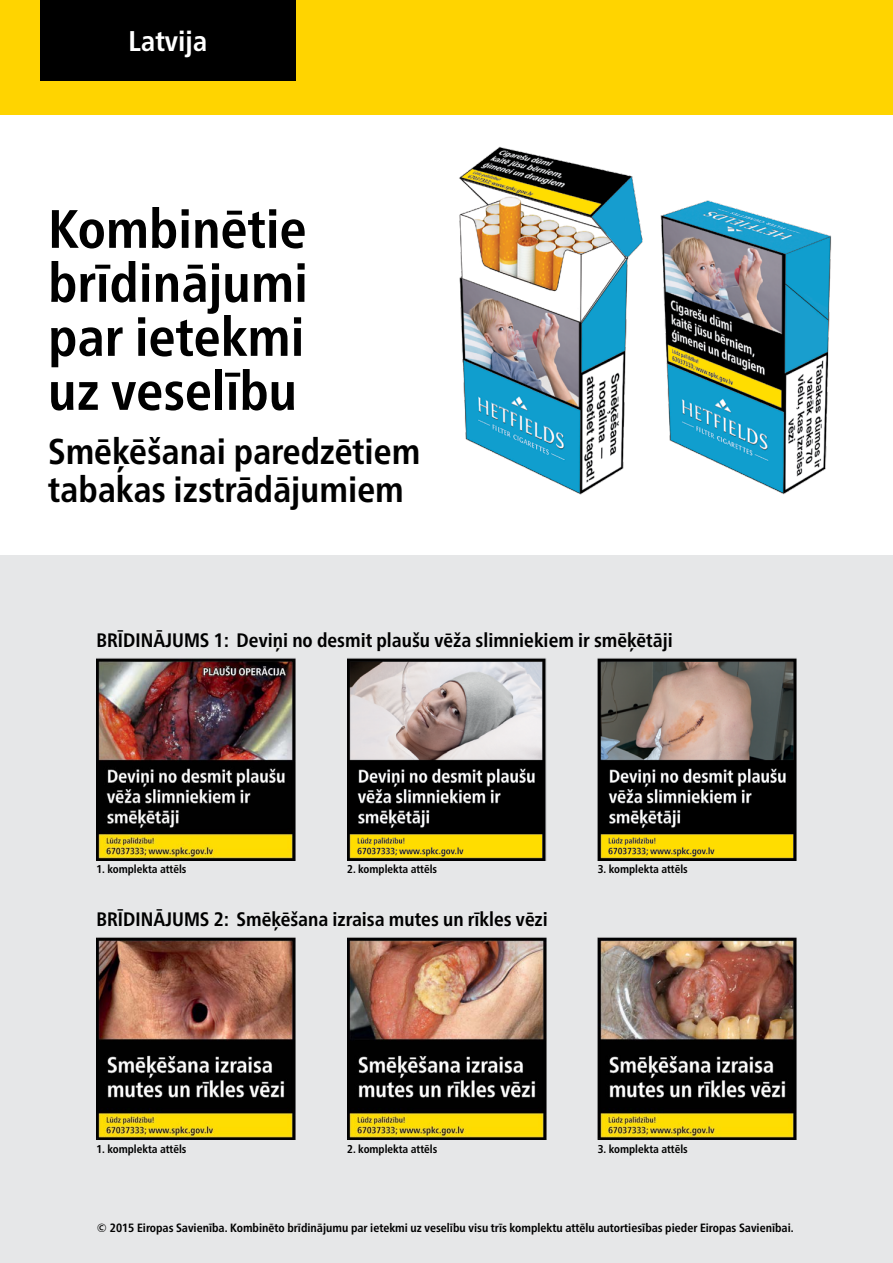
<style>
.page{position:relative;width:893px;height:1263px;background:#e6e7e8}
.page>*{position:absolute;margin:0;border:0;box-sizing:border-box;transform-origin:0 0}
.t1{font:700 condensed 54px/54px "Frutiger Neue LTW1 G";color:#000;text-align:justify}
.t2{font:700 condensed 35.85px/37.5px "Frutiger Neue LTW1 G";color:#000}
.t3{font:700 condensed 28.5px "Frutiger Neue LTW1 G";color:#fff}
.t4{font:700 condensed 19.5px "Frutiger Neue LTW1 G";color:#000}
.t5{font:700 condensed 12px "Frutiger Neue LTW1 G";color:#000}
.t6{font:700 condensed 11.4px "Frutiger Neue LTW1 G";color:#000}
</style>
<div class="page">
<div style="left:0;top:1px;width:893px;height:554px;background:#fff"></div>
<div style="left:0;top:0;width:893px;height:115px;background:#ffd400"></div>
<div style="left:40px;top:0;width:256px;height:81px;background:#000"></div>
<img style="left:459px;top:146px;width:373px;height:349px">
<img style="left:96px;top:658px;width:200px;height:203px">
<img style="left:347px;top:658px;width:199px;height:203px">
<img style="left:598px;top:658px;width:199px;height:203px">
<img style="left:96px;top:937px;width:200px;height:203px">
<img style="left:347px;top:937px;width:199px;height:203px">
<img style="left:598px;top:937px;width:199px;height:203px">
<p class="t3" style="left:129px;top:24px;width:80px">Latvija</p>
<p class="t1" style="left:48px;top:202px;width:261px">Kombinētie brīdinājumi par ietekmi uz veselību</p>
<p class="t2" style="left:48px;top:433px;width:374px">Smēķēšanai paredzētiem tabakas izstrādājumiem</p>
<p class="t4" style="left:96px;top:629px;width:578px">BRĪDINĀJUMS 1: Deviņi no desmit plaušu vēža slimniekiem ir smēķētāji</p>
<p class="t6" style="left:96px;top:863px;width:91px">1. komplekta attēls</p>
<p class="t6" style="left:347px;top:863px;width:91px">2. komplekta attēls</p>
<p class="t4" style="left:96px;top:908px;width:453px">BRĪDINĀJUMS 2: Smēķēšana izraisa mutes un rīkles vēzi</p>
<p class="t6" style="left:598px;top:863px;width:91px">3. komplekta attēls</p>
<p class="t6" style="left:96px;top:1142px;width:91px">1. komplekta attēls</p>
<p class="t6" style="left:347px;top:1142px;width:91px">2. komplekta attēls</p>
<p class="t6" style="left:598px;top:1142px;width:91px">3. komplekta attēls</p>
<p class="t5" style="left:96px;top:1220px;width:699px">© 2015 Eiropas Savienība. Kombinēto brīdinājumu par ietekmi uz veselību visu trīs komplektu attēlu autortiesības pieder Eiropas Savienībai.</p>
</div>
